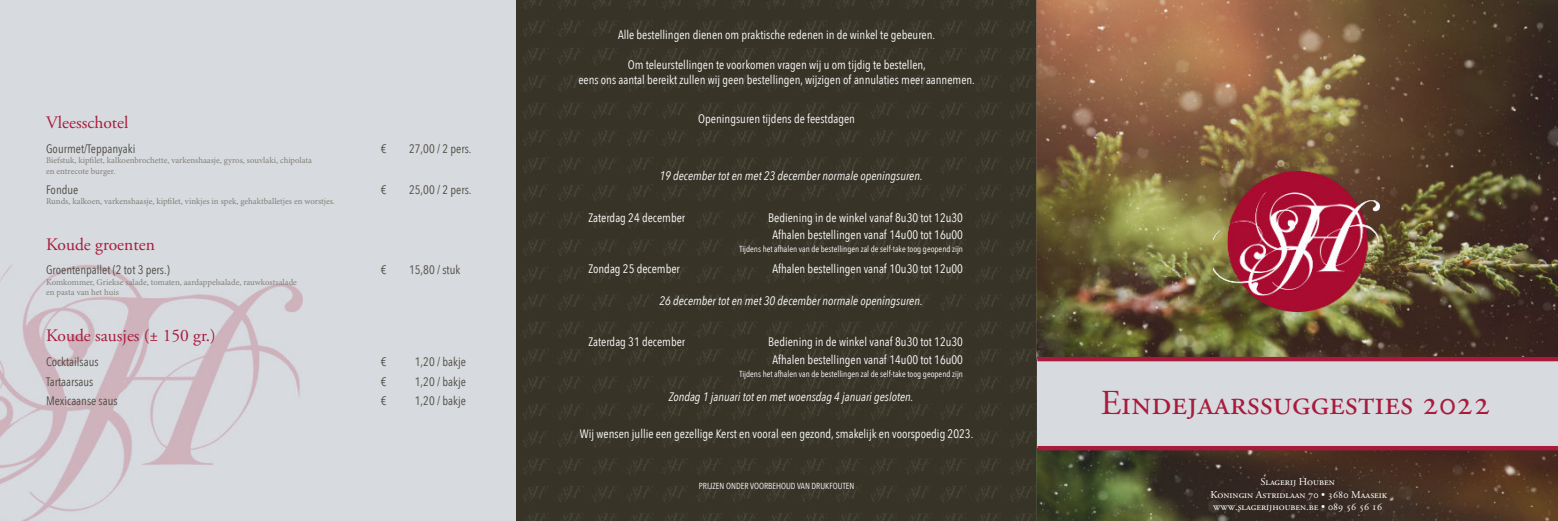
<style>
.page{position:relative;width:1558px;height:521px;background:#fff}
.page>*{position:absolute;margin:0;border:0;box-sizing:border-box;transform-origin:0 0}
.t1{font:35px "Adobe Garamond Pro";color:#a91b3c}
.t2{font:17.5px "Adobe Garamond Pro";color:#a91b3c}
.t3{font:12.25px/17.2px "Avenir Next Condensed";color:#fff;text-align:center}
.t4{font:12.25px "Avenir Next Condensed";color:#4d4a3f}
.t5{font:italic 12.25px "Avenir Next Condensed";color:#fff}
.t6{font:10.5px/12.6px "Adobe Garamond Pro";color:#fff;text-align:center}
.t7{font:8.75px/10.5px "Minion Pro";color:#838178}
.t8{font:8.75px "Avenir Next Condensed";color:#fff}
</style>
<div class="page">
<hr style="left:516px;top:0;width:1px;height:521px;background:#231f20">
<img style="left:518px;top:0;width:1040px;height:521px">
<div style="left:0;top:0;width:516px;height:521px;background:#d7dadf"></div>
<img style="left:0;top:265px;width:303px;height:256px">
<img style="left:1213px;top:172px;width:166px;height:139px">
<div style="left:1037px;top:359px;width:521px;height:89px;background:#d7dadf"></div>
<hr style="left:1037px;top:357px;width:521px;height:4px;background:#a91b3c">
<hr style="left:1037px;top:446px;width:521px;height:4px;background:#a91b3c">
<p class="t3" style="left:618px;top:27px;width:319px">Alle bestellingen dienen om praktische redenen in de winkel te gebeuren.</p>
<p class="t3" style="left:578px;top:58px;width:398px;line-height:14.7px">Om teleurstellingen te voorkomen vragen wij u om tijdig te bestellen,<br>eens ons aantal bereikt zullen wij geen bestellingen, wijzigen of annulaties meer aannemen.</p>
<p class="t3" style="left:698px;top:111px;width:158px">Openingsuren tijdens de feestdagen</p>
<h2 class="t2" style="left:46px;top:116px;width:84px">Vleesschotel</h2>
<p class="t4" style="left:46px;top:141px;width:91px">Gourmet/Teppanyaki</p>
<p class="t4" style="left:381px;top:141px;width:7px">€</p>
<p class="t4" style="left:409px;top:141px;width:64px">27,00 / 2 pers.</p>
<p class="t7" style="left:46px;top:156px;width:268px">Biefstuk, kipfilet, kalkoenbrochette, varkenshaasje, gyros, souvlaki, chipolata en entrecote burger.</p>
<p class="t4" style="left:46px;top:181px;width:34px">Fondue</p>
<p class="t4" style="left:381px;top:181px;width:7px">€</p>
<p class="t4" style="left:409px;top:181px;width:64px">25,00 / 2 pers.</p>
<p class="t7" style="left:46px;top:197px;width:290px">Runds, kalkoen, varkenshaasje, kipfilet, vinkjes in spek, gehaktballetjes en worstjes.</p>
<h2 class="t2" style="left:46px;top:237px;width:110px">Koude groenten</h2>
<p class="t4" style="left:46px;top:262px;width:125px">Groentenpallet (2 tot 3 pers.)</p>
<p class="t4" style="left:381px;top:262px;width:7px">€</p>
<p class="t4" style="left:409px;top:262px;width:53px">15,80 / stuk</p>
<p class="t7" style="left:46px;top:278px;width:252px">Komkommer, Griekse salade, tomaten, aardappelsalade, rauwkostsalade en pasta van het huis</p>
<h2 class="t2" style="left:46px;top:329px;width:171px">Koude sausjes (± 150 gr.)</h2>
<p class="t4" style="left:46px;top:354px;width:54px">Cocktailsaus</p>
<p class="t4" style="left:381px;top:354px;width:7px">€</p>
<p class="t4" style="left:415px;top:354px;width:53px">1,20 / bakje</p>
<p class="t4" style="left:46px;top:373px;width:49px">Tartaarsaus</p>
<p class="t4" style="left:381px;top:373px;width:7px">€</p>
<p class="t4" style="left:415px;top:373px;width:53px">1,20 / bakje</p>
<p class="t4" style="left:46px;top:393px;width:73px">Mexicaanse saus</p>
<p class="t4" style="left:381px;top:393px;width:7px">€</p>
<p class="t4" style="left:415px;top:393px;width:53px">1,20 / bakje</p>
<h1 class="t1" style="left:1100px;top:388px;width:391px">EINDEJAARSSUGGESTIES 2022</h1>
<p class="t5" style="left:659px;top:168px;width:265px">19 december tot en met 23 december normale openingsuren.</p>
<p class="t3" style="left:588px;top:209px;width:98px">Zaterdag 24 december</p>
<p class="t3" style="left:768px;top:209px;width:196px">Bediening in de winkel vanaf 8u30 tot 12u30<br>Afhalen bestellingen vanaf 14u00 tot 16u00</p>
<p class="t8" style="left:739px;top:243px;width:225px">Tijdens het afhalen van de bestellingen zal de self-take toog geopend zijn</p>
<p class="t3" style="left:588px;top:261px;width:93px">Zondag 25 december</p>
<p class="t3" style="left:772px;top:261px;width:192px">Afhalen bestellingen vanaf 10u30 tot 12u00</p>
<p class="t5" style="left:659px;top:292px;width:265px">26 december tot en met 30 december normale openingsuren.</p>
<p class="t3" style="left:588px;top:334px;width:98px">Zaterdag 31 december</p>
<p class="t3" style="left:768px;top:334px;width:196px">Bediening in de winkel vanaf 8u30 tot 12u30<br>Afhalen bestellingen vanaf 14u00 tot 16u00</p>
<p class="t8" style="left:739px;top:368px;width:225px">Tijdens het afhalen van de bestellingen zal de self-take toog geopend zijn</p>
<p class="t5" style="left:669px;top:389px;width:246px">Zondag 1 januari tot en met woensdag 4 januari gesloten.</p>
<p class="t3" style="left:580px;top:426px;width:395px">Wij wensen jullie een gezellige Kerst en vooral een gezond, smakelijk en voorspoedig 2023.</p>
<p class="t8" style="left:699px;top:480px;width:157px">PRIJZEN ONDER VOORBEHOUD VAN DRUKFOUTEN</p>
<p class="t6" style="left:1210px;top:476px;width:178px">SLAGERIJ HOUBEN<br>KONINGIN ASTRIDLAAN 70 • 3680 MAASEIK<br>WWW.SLAGERIJHOUBEN.BE • 089 56 56 16</p>
</div>
